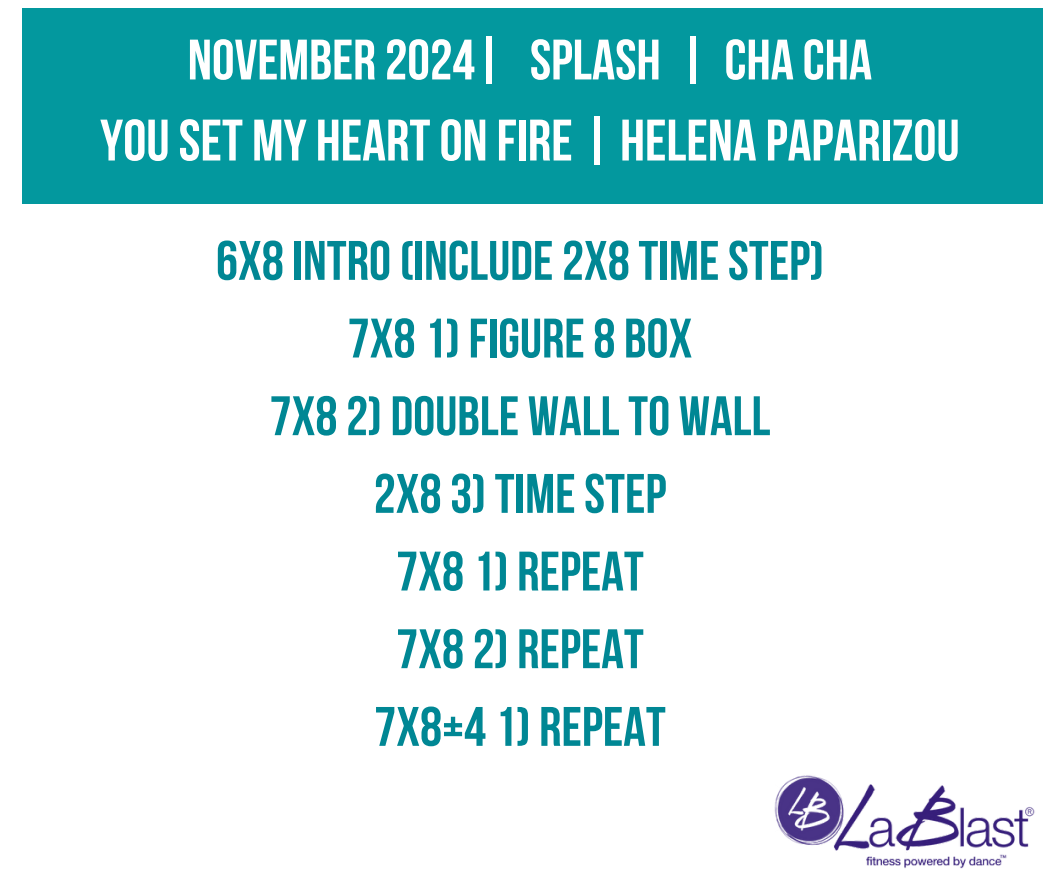
<style>
.page{position:relative;width:1058px;height:887px;background:#fff}
.page>*{position:absolute;margin:0;border:0;box-sizing:border-box;transform-origin:0 0}
.t1{font:58.35px "Bebas Neue Cyrillic";color:#fff}
.t2{font:56.85px "Bebas Neue Cyrillic";color:#fff}
.t3{font:55.5px/77.7px "Bebas Neue Cyrillic";color:#008794;text-align:center}
</style>
<div class="page">
<img style="left:774px;top:775px;width:261px;height:93px">
<div style="left:22px;top:9px;width:1020px;height:195px;background:#03989e"></div>
<p class="t2" style="left:188px;top:37px;width:686px">NOVEMBER 2024| SPLASH | CHA CHA</p>
<p class="t1" style="left:100px;top:117px;width:861px">YOUSET MY HEARTON FIRE | HELENA PAPARIZOU</p>
<h1 class="t3" style="left:216px;top:227px;width:609px">6X8INTRO(INCLUDE2X8TIMESTEP)<br>7X81)FIGURE8 BOX<br>7X82) DOUBLE WALLTO WALL<br>2X83)TIMESTEP<br>7X81) REPEAT<br>7X82) REPEAT<br>7X8+41) REPEAT</h1>
</div>
